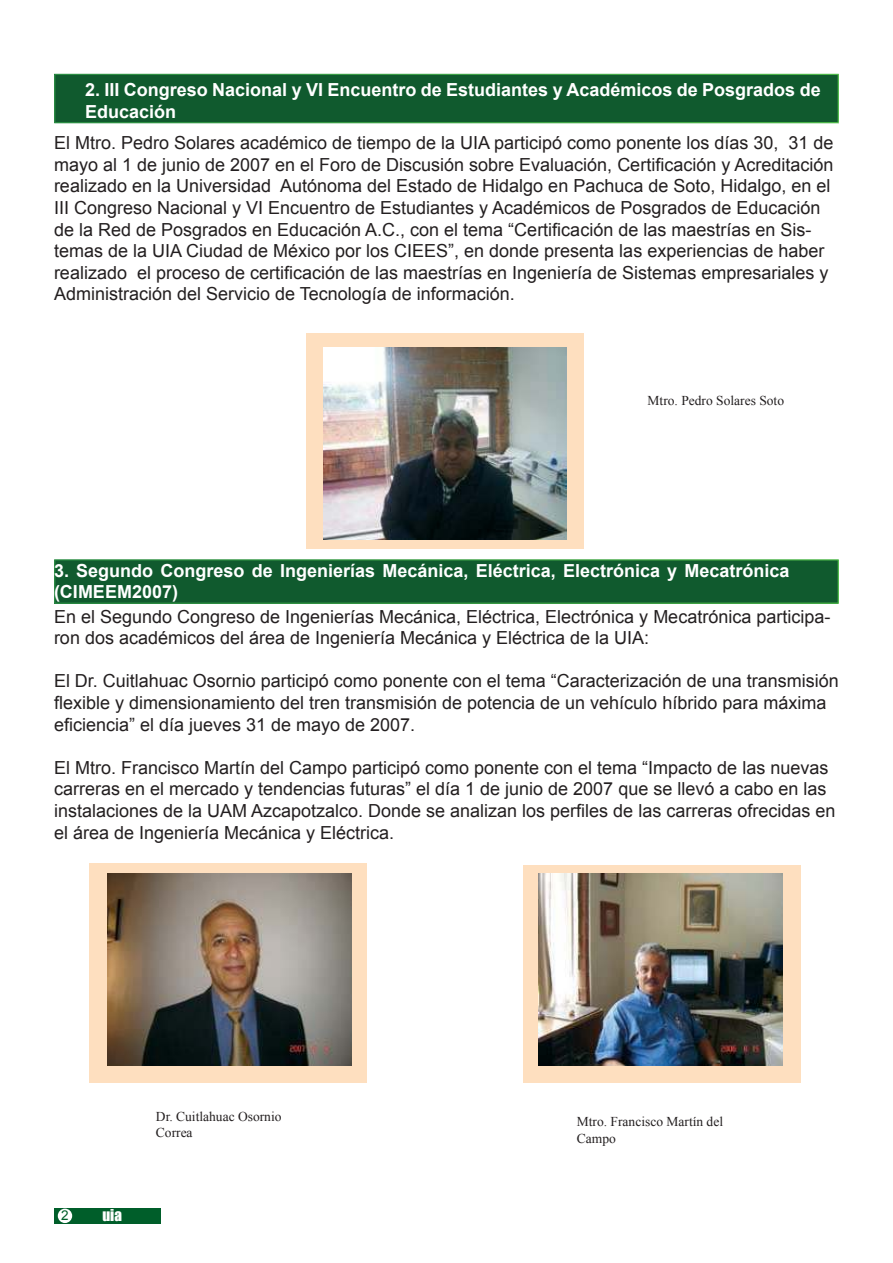
<style>
.page{position:relative;width:893px;height:1263px;background:#fff}
.page>*{position:absolute;margin:0;border:0;box-sizing:border-box;transform-origin:0 0}
.t1{font:18px/21.6px "Arial";color:#231f20}
.t2{font:700 18px/21.6px "Arial";color:#fff}
.t3{font:15px "Impact";color:#fff}
.t4{font:13.5px/16.2px "Times New Roman";color:#231f20}
.t5{font:13.5px "Arial";color:#005e2a}
</style>
<div class="page">
<div style="left:523px;top:865px;width:277px;height:218px;background:#fedfbf"></div>
<div style="left:89px;top:863px;width:277px;height:220px;background:#fedfbf"></div>
<div style="left:306px;top:333px;width:277px;height:216px;background:#fedfbf"></div>
<div style="left:54px;top:1208px;width:106px;height:16px;background:#005e2a"></div>
<div style="left:58px;top:1208px;width:14px;height:15px;background:#fff;border-radius:50%"></div>
<div style="left:55px;top:74px;width:783px;height:49px;background:#105a2e"></div>
<img style="left:54px;top:75px;width:2px;height:49px">
<img style="left:55px;top:122px;width:784px;height:2px">
<img style="left:837px;top:74px;width:2px;height:49px">
<img style="left:54px;top:74px;width:784px;height:1px">
<div style="left:55px;top:560px;width:783px;height:43px;background:#105a2e"></div>
<img style="left:54px;top:561px;width:2px;height:43px">
<img style="left:55px;top:602px;width:784px;height:2px">
<img style="left:837px;top:559px;width:2px;height:44px">
<img style="left:54px;top:559px;width:784px;height:2px">
<img style="left:539px;top:874px;width:243px;height:191px">
<img style="left:323px;top:347px;width:244px;height:192px">
<img style="left:107px;top:874px;width:244px;height:191px">
<p class="t2" style="left:85px;top:81px;width:737px">2. III Congreso Nacional y VI Encuentro de Estudiantes y Académicos de Posgrados de<br>Educación</p>
<p class="t1" style="left:54px;top:134px;width:781px">El Mtro. Pedro Solares académico de tiempo de la UIA participó como ponente los días 30, 31 de mayo al 1 de junio de 2007 en el Foro de Discusión sobre Evaluación, Certificación y Acreditación realizado en la Universidad Autónoma del Estado de Hidalgo en Pachuca de Soto, Hidalgo, en el III Congreso Nacional y VI Encuentro de Estudiantes y Académicos de Posgrados de Educación de la Red de Posgrados en Educación A.C., con el tema “Certificación de las maestrías en Sis&shy;temas de la UIA Ciudad de México por los CIEES”, en donde presenta las experiencias de haber realizado el proceso de certificación de las maestrías en Ingeniería de Sistemas empresariales y Administración del Servicio de Tecnología de información.</p>
<p class="t4" style="left:648px;top:393px;width:138px">Mtro. Pedro Solares Soto</p>
<p class="t2" style="left:54px;top:561px;width:737px">3. Segundo Congreso de Ingenierías Mecánica, Eléctrica, Electrónica y Mecatrónica (CIMEEM2007)</p>
<p class="t1" style="left:54px;top:607px;width:778px">En el Segundo Congreso de Ingenierías Mecánica, Eléctrica, Electrónica y Mecatrónica participa&shy;ron dos académicos del área de Ingeniería Mecánica y Eléctrica de la UIA:</p>
<p class="t1" style="left:54px;top:672px;width:786px">El Dr. Cuitlahuac Osornio participó como ponente con el tema “Caracterización de una transmisión flexible y dimensionamiento del tren transmisión de potencia de un vehículo híbrido para máxima eficiencia” el día jueves 31 de mayo de 2007.</p>
<p class="t1" style="left:54px;top:758px;width:783px">El Mtro. Francisco Martín del Campo participó como ponente con el tema “Impacto de las nuevas carreras en el mercado y tendencias futuras” el día 1 de junio de 2007 que se llevó a cabo en las instalaciones de la UAM Azcapotzalco. Donde se analizan los perfiles de las carreras ofrecidas en el área de Ingeniería Mecánica y Eléctrica.</p>
<p class="t5" style="left:61px;top:1210px;width:9px">2</p>
<p class="t3" style="left:102px;top:1207px;width:21px">uia</p>
<p class="t4" style="left:156px;top:1109px;width:127px">Dr. Cuitlahuac Osornio<br>Correa</p>
<p class="t4" style="left:577px;top:1115px;width:148px">Mtro. Francisco Martín del<br>Campo</p>
</div>
